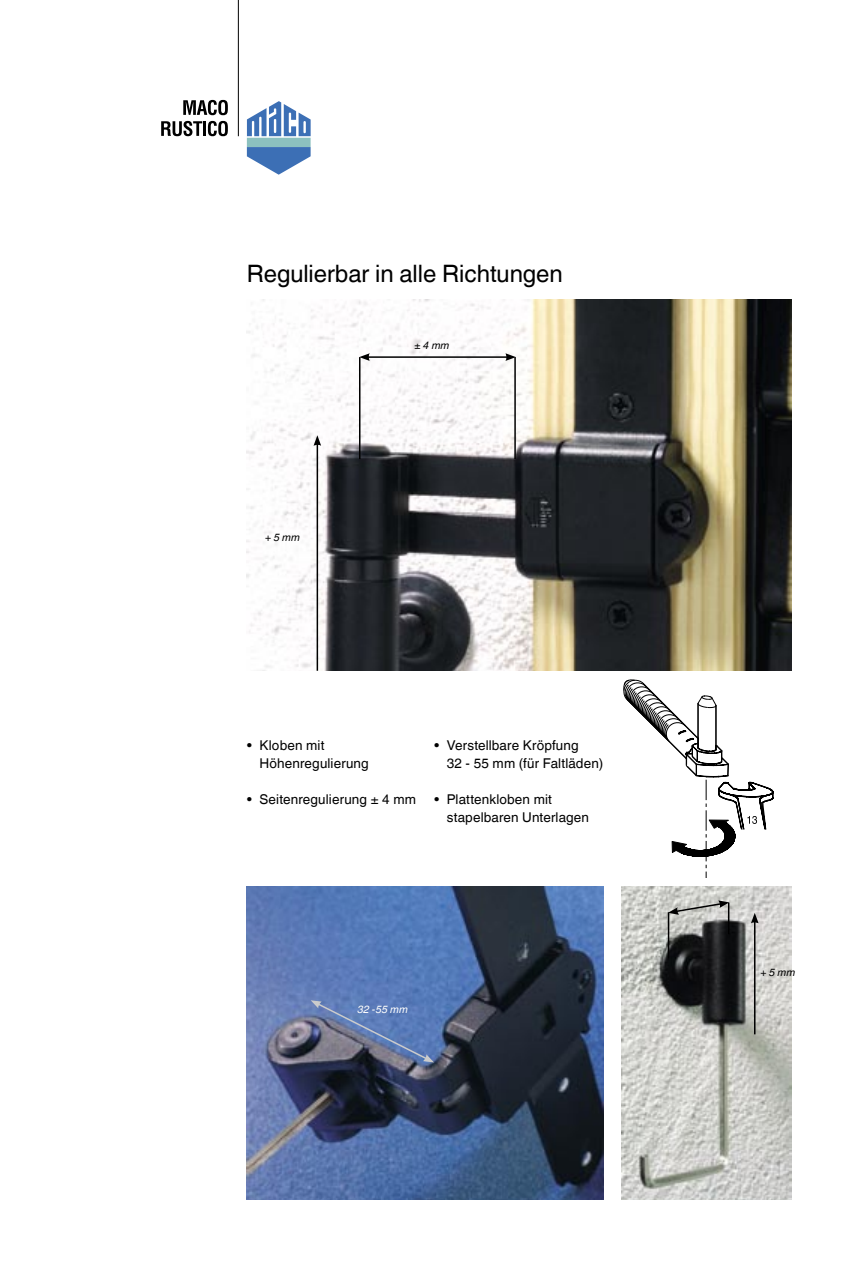
<style>
.page{position:relative;width:851px;height:1263px;background:#fff}
.page>*{position:absolute;margin:0;border:0;box-sizing:border-box;transform-origin:0 0}
.Headline{font:24px "Helvetica Linotype";letter-spacing:-.005em;color:#000}
.t1{font:13.5px/18px "Helvetica Linotype";letter-spacing:.01em;color:#000}
.t2{font:italic 10.5px "Helvetica Linotype";color:#000}
.t3{font:italic 10.5px "Helvetica Linotype";color:#fff}
</style>
<div class="page">
<hr style="left:238px;top:0;width:1px;height:136px;background:#000">
<div style="left:247px;top:138px;width:63px;height:9px;background:#8cc1bf"></div>
<svg style="left:247px;top:147px;width:63px;height:28px"></svg>
<svg style="left:247px;top:101px;width:63px;height:35px"></svg>
<svg style="left:183px;top:100px;width:45px;height:15px"></svg>
<svg style="left:161px;top:121px;width:41px;height:15px"></svg>
<hr style="left:203px;top:121px;width:3px;height:15px;background:#000">
<svg style="left:208px;top:121px;width:20px;height:15px"></svg>
<img style="left:247px;top:300px;width:544px;height:371px">
<hr style="left:514px;top:357px;width:1px;height:102px;background:#000">
<hr style="left:367px;top:356px;width:140px;height:2px;background:#000">
<svg style="left:359px;top:353px;width:10px;height:8px"></svg>
<svg style="left:505px;top:353px;width:11px;height:8px"></svg>
<hr style="left:316px;top:443px;width:2px;height:228px;background:#000">
<svg style="left:313px;top:435px;width:8px;height:11px"></svg>
<img style="left:246px;top:887px;width:358px;height:312px">
<img style="left:621px;top:887px;width:170px;height:312px">
<svg style="left:310px;top:1000px;width:124px;height:62px;background:#6478a3"></svg>
<svg style="left:668px;top:900px;width:61px;height:15px"></svg>
<hr style="left:727px;top:903px;width:2px;height:31px;background:#000">
<hr style="left:667px;top:912px;width:2px;height:46px;background:#000">
<hr style="left:753px;top:921px;width:2px;height:113px;background:#000">
<svg style="left:750px;top:913px;width:8px;height:10px"></svg>
<hr style="left:359px;top:357px;width:1px;height:102px;background:#000">
<svg style="left:623px;top:679px;width:151px;height:199px"></svg>
<p class="Headline" style="left:247px;top:259px;width:317px">Regulierbar in alle Richtungen</p>
<p class="t2" style="left:265px;top:531px;width:36px">+ 5 mm</p>
<p class="t2" style="left:414px;top:339px;width:36px">± 4 mm</p>
<p class="t1" style="left:259px;top:736px;width:111px;text-indent:-13px">• Kloben mit<br>Höhenregulierung</p>
<p class="t1" style="left:247px;top:790px;width:171px">• Seitenregulierung ± 4 mm</p>
<p class="t1" style="left:446px;top:736px;width:158px;text-indent:-13px">• Verstellbare Kröpfung<br>32 - 55 mm (für Faltläden)</p>
<p class="t1" style="left:446px;top:790px;width:144px;text-indent:-13px">• Plattenkloben mit stapelbaren Unterlagen</p>
<p class="t3" style="left:357px;top:1003px;width:52px">32 -55 mm</p>
<p class="t2" style="left:760px;top:966px;width:36px">+ 5 mm</p>
</div>
